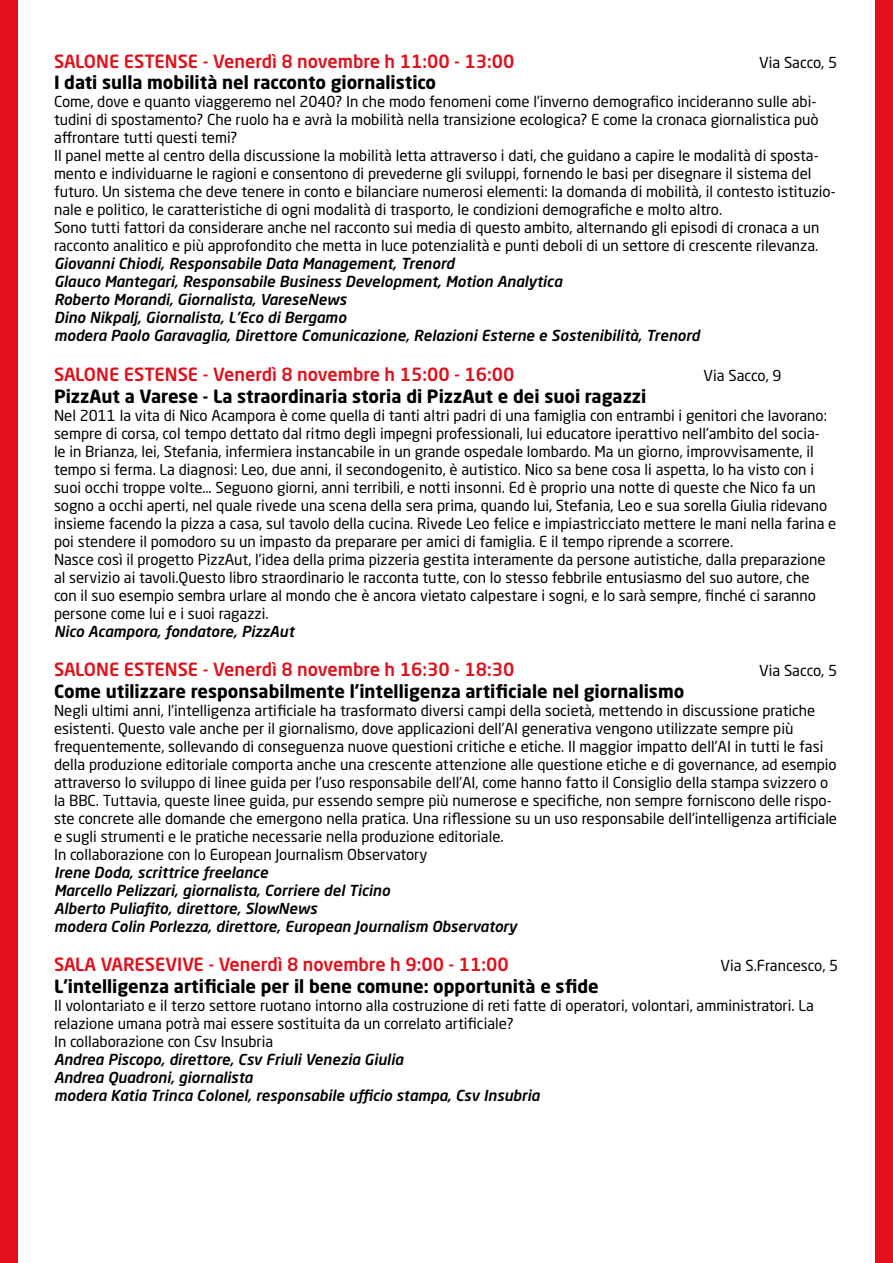
<style>
.page{position:relative;width:893px;height:1263px;background:#fff}
.page>*{position:absolute;margin:0;border:0;box-sizing:border-box;transform-origin:0 0}
.t1{font:700 18px "Neo Sans Pro";color:#000}
.t2{font:500 18px "Neo Sans Pro";color:#e2101a}
.t3{font:15px/18px "Neo Sans Pro";color:#000}
.t4{font:italic 500 15px/18px "Neo Sans Pro";color:#000}
</style>
<div class="page">
<div style="left:0;top:0;width:17px;height:1263px;background:#e2101a"></div>
<div style="left:876px;top:0;width:17px;height:1263px;background:#e2101a"></div>
<p class="t2" style="left:54px;top:50px;width:462px">SALONE ESTENSE - Venerdì 8 novembre h 11:00 - 13:00</p>
<p class="t3" style="left:759px;top:53px;width:80px">Via Sacco, 5</p>
<p class="t1" style="left:54px;top:71px;width:384px">I dati sulla mobilità nel racconto giornalistico</p>
<p class="t3" style="left:54px;top:93px;width:783px">Come, dove e quanto viaggeremo nel 2040? In che modo fenomeni come l’inverno demografico incideranno sulle abi&shy;tudini di spostamento? Che ruolo ha e avrà la mobilità nella transizione ecologica? E come la cronaca giornalistica può affrontare tutti questi temi?<br>Il panel mette al centro della discussione la mobilità letta attraverso i dati, che guidano a capire le modalità di sposta&shy;mento e individuarne le ragioni e consentono di prevederne gli sviluppi, fornendo le basi per disegnare il sistema del futuro. Un sistema che deve tenere in conto e bilanciare numerosi elementi: la domanda di mobilità, il contesto istituzio&shy;nale e politico, le caratteristiche di ogni modalità di trasporto, le condizioni demografiche e molto altro.<br>Sono tutti fattori da considerare anche nel racconto sui media di questo ambito, alternando gli episodi di cronaca a un racconto analitico e più approfondito che metta in luce potenzialità e punti deboli di un settore di crescente rilevanza.</p>
<p class="t4" style="left:54px;top:254px;width:647px">Giovanni Chiodi, Responsabile Data Management, Trenord<br>Glauco Mantegari, Responsabile Business Development, Motion Analytica<br>Roberto Morandi, Giornalista, VareseNews<br>Dino Nikpalj, Giornalista, L’Eco di Bergamo<br>modera Paolo Garavaglia, Direttore Comunicazione, Relazioni Esterne e Sostenibilità, Trenord</p>
<p class="t2" style="left:54px;top:363px;width:462px">SALONE ESTENSE - Venerdì 8 novembre h 15:00 - 16:00</p>
<p class="t3" style="left:704px;top:366px;width:80px">Via Sacco, 9</p>
<p class="t1" style="left:54px;top:384px;width:594px">PizzAut a Varese - La straordinaria storia di PizzAut e dei suoi ragazzi</p>
<p class="t3" style="left:54px;top:406px;width:784px">Nel 2011 la vita di Nico Acampora è come quella di tanti altri padri di una famiglia con entrambi i genitori che lavorano: sempre di corsa, col tempo dettato dal ritmo degli impegni professionali, lui educatore iperattivo nell’ambito del socia-<br>le in Brianza, lei, Stefania, infermiera instancabile in un grande ospedale lombardo. Ma un giorno, improvvisamente, il tempo si ferma. La diagnosi: Leo, due anni, il secondogenito, è autistico. Nico sa bene cosa li aspetta, lo ha visto con i suoi occhi troppe volte… Seguono giorni, anni terribili, e notti insonni. Ed è proprio una notte di queste che Nico fa un sogno a occhi aperti, nel quale rivede una scena della sera prima, quando lui, Stefania, Leo e sua sorella Giulia ridevano insieme facendo la pizza a casa, sul tavolo della cucina. Rivede Leo felice e impiastricciato mettere le mani nella farina e poi stendere il pomodoro su un impasto da preparare per amici di famiglia. E il tempo riprende a scorrere.<br>Nasce così il progetto PizzAut, l’idea della prima pizzeria gestita interamente da persone autistiche, dalla preparazione al servizio ai tavoli.Questo libro straordinario le racconta tutte, con lo stesso febbrile entusiasmo del suo autore, che<br>con il suo esempio sembra urlare al mondo che è ancora vietato calpestare i sogni, e lo sarà sempre, finché ci saranno persone come lui e i suoi ragazzi.</p>
<p class="t4" style="left:54px;top:622px;width:242px">Nico Acampora, fondatore, PizzAut</p>
<p class="t2" style="left:54px;top:658px;width:462px">SALONE ESTENSE - Venerdì 8 novembre h 16:30 - 18:30</p>
<p class="t3" style="left:759px;top:661px;width:80px">Via Sacco, 5</p>
<p class="t1" style="left:54px;top:680px;width:632px">Come utilizzare responsabilmente l’intelligenza artificiale nel giornalismo</p>
<p class="t3" style="left:54px;top:701px;width:785px">Negli ultimi anni, l’intelligenza artificiale ha trasformato diversi campi della società, mettendo in discussione pratiche esistenti. Questo vale anche per il giornalismo, dove applicazioni dell’AI generativa vengono utilizzate sempre più frequentemente, sollevando di conseguenza nuove questioni critiche e etiche. Il maggior impatto dell’AI in tutti le fasi della produzione editoriale comporta anche una crescente attenzione alle questione etiche e di governance, ad esempio attraverso lo sviluppo di linee guida per l’uso responsabile dell’AI, come hanno fatto il Consiglio della stampa svizzero o la BBC. Tuttavia, queste linee guida, pur essendo sempre più numerose e specifiche, non sempre forniscono delle rispo&shy;ste concrete alle domande che emergono nella pratica. Una riflessione su un uso responsabile dell’intelligenza artificiale e sugli strumenti e le pratiche necessarie nella produzione editoriale.<br>In collaborazione con lo European Journalism Observatory</p>
<p class="t4" style="left:54px;top:863px;width:464px">Irene Doda, scrittrice freelance<br>Marcello Pelizzari, giornalista, Corriere del Ticino<br>Alberto Puliafito, direttore, SlowNews<br>modera Colin Porlezza, direttore, European Journalism Observatory</p>
<p class="t2" style="left:54px;top:953px;width:456px">SALA VARESEVIVE - Venerdì 8 novembre h 9:00 - 11:00</p>
<p class="t3" style="left:721px;top:957px;width:119px">Via S.Francesco, 5</p>
<p class="t1" style="left:54px;top:975px;width:546px">L’intelligenza artificiale per il bene comune: opportunità e sfide</p>
<p class="t3" style="left:54px;top:996px;width:761px">Il volontariato e il terzo settore ruotano intorno alla costruzione di reti fatte di operatori, volontari, amministratori. La relazione umana potrà mai essere sostituita da un correlato artificiale?<br>In collaborazione con Csv Insubria</p>
<p class="t4" style="left:54px;top:1050px;width:487px">Andrea Piscopo, direttore, Csv Friuli Venezia Giulia<br>Andrea Quadroni, giornalista<br>modera Katia Trinca Colonel, responsabile ufficio stampa, Csv Insubria</p>
</div>
